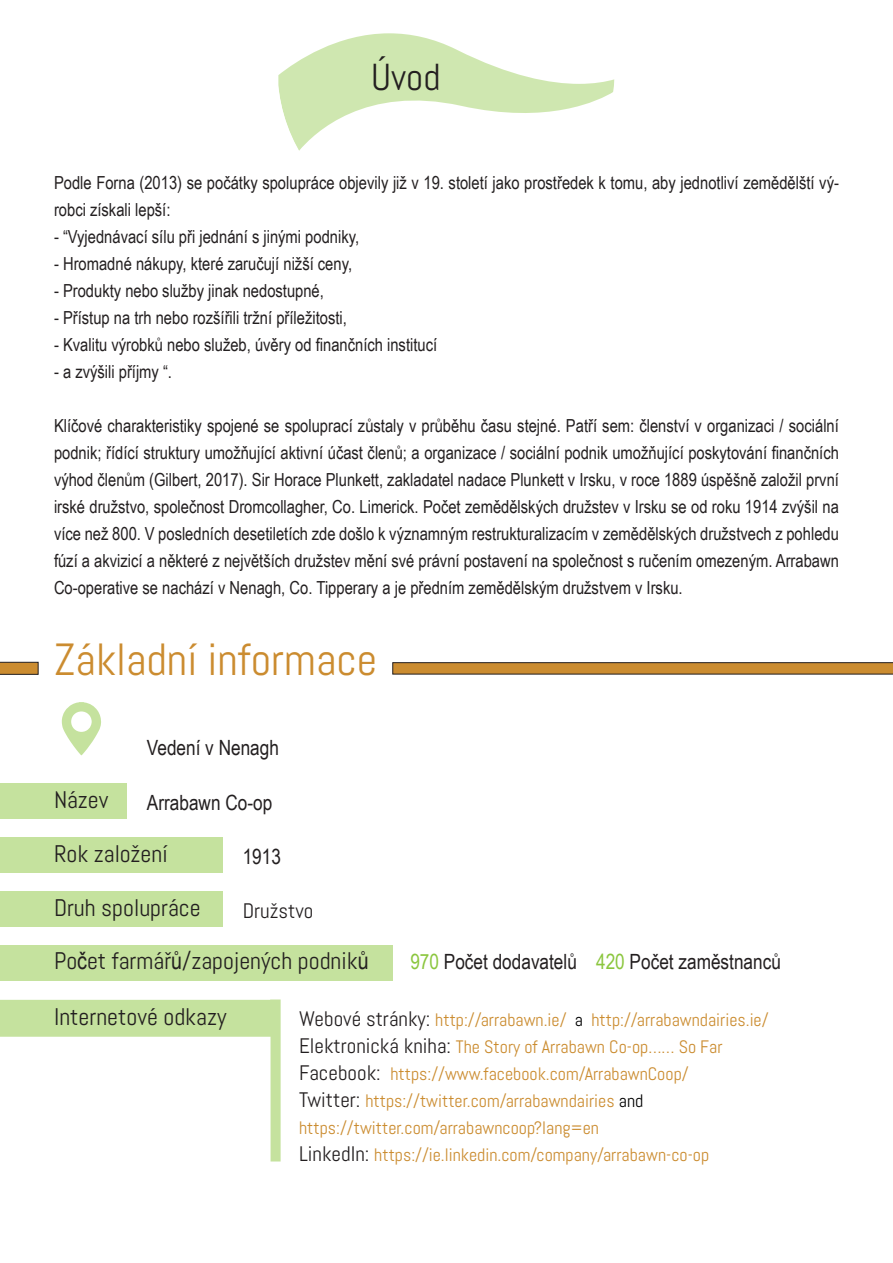
<style>
.page{position:relative;width:893px;height:1263px;background:#fff}
.page>*{position:absolute;margin:0;border:0;box-sizing:border-box;transform-origin:0 0}
.t1{font:45px "Abel";color:#cb8c30}
.t2{font:37.5px "Abel";color:#231f20}
.t3{font:24px "Abel";color:#231f20}
.t4{font:21px "Arial Narrow";color:#231f20}
.t5{font:21px "Abel";color:#231f20}
.t6{font:18px/27px "Arial Narrow";color:#231f20}
.t7{font:18px "Abel";color:#cb8c30}
.s1{font-family:"Arial Narrow"}
.s2{color:#8bc63e}
.s3{font-size:21px;color:#231f20}
.s4{color:#000}
</style>
<div class="page">
<svg style="left:392px;top:662px;width:501px;height:13px;background:#b27e34"></svg>
<svg style="left:0;top:661px;width:39px;height:14px"></svg>
<svg style="left:278px;top:33px;width:337px;height:118px"></svg>
<div style="left:0;top:783px;width:127px;height:36px;background:#c5e29e"></div>
<div style="left:0;top:837px;width:223px;height:36px;background:#c5e29e"></div>
<div style="left:0;top:891px;width:223px;height:36px;background:#c5e29e"></div>
<div style="left:0;top:945px;width:392px;height:36px;background:#c5e29e"></div>
<svg style="left:62px;top:702px;width:39px;height:53px"></svg>
<svg style="left:0;top:999px;width:281px;height:162px"></svg>
<p class="t2" style="left:371px;top:53px;width:71px">Úvod</p>
<p class="t6" style="left:54px;top:168px;width:786px">Podle Forna (2013) se počátky spolupráce objevily již v 19. století jako prostředek k tomu, aby jednotliví zemědělští vý&shy;robci získali lepší:</p>
<p class="t6" style="left:54px;top:222px;width:307px">- “Vyjednávací sílu při jednání s jinými podniky,</p>
<p class="t6" style="left:54px;top:249px;width:300px">- Hromadné nákupy, které zaručují nižší ceny,</p>
<p class="t6" style="left:54px;top:276px;width:271px">- Produkty nebo služby jinak nedostupné,</p>
<p class="t6" style="left:54px;top:303px;width:294px">- Přístup na trh nebo rozšířili tržní příležitosti,</p>
<p class="t6" style="left:54px;top:330px;width:385px">- Kvalitu výrobků nebo služeb, úvěry od finančních institucí</p>
<p class="t6" style="left:54px;top:357px;width:120px">- a zvýšili příjmy “.</p>
<p class="t6" style="left:54px;top:411px;width:786px;text-align:justify">Klíčové charakteristiky spojené se spoluprací zůstaly v průběhu času stejné. Patří sem: členství v organizaci / sociální podnik; řídící struktury umožňující aktivní účast členů; a organizace / sociální podnik umožňující poskytování finančních výhod členům (Gilbert, 2017). Sir Horace Plunkett, zakladatel nadace Plunkett v Irsku, v roce 1889 úspěšně založil první irské družstvo, společnost Dromcollagher, Co. Limerick. Počet zemědělských družstev v Irsku se od roku 1914 zvýšil na více než 800. V posledních desetiletích zde došlo k významným restrukturalizacím v zemědělských družstvech z pohledu fúzí a akvizicí a některé z největších družstev mění své právní postavení na společnost s ručením omezeným. Arrabawn Co-operative se nachází v Nenagh, Co. Tipperary a je předním zemědělským družstvem v Irsku.</p>
<p class="t1" style="left:54px;top:631px;width:325px">Základní informace</p>
<p class="t4" style="left:147px;top:732px;width:134px">Vedení v Nenagh</p>
<p class="t3" style="left:54px;top:784px;width:56px">Název</p>
<p class="t3" style="left:54px;top:838px;width:115px">Rok založení</p>
<p class="t3" style="left:54px;top:893px;width:148px">Druh spolupráce</p>
<p class="t3" style="left:54px;top:945px;width:316px">Po<span class="s1">č</span>et farmář<span class="s1">ů</span>/zapojených podnik<span class="s1">ů</span></p>
<p class="t4" style="left:147px;top:787px;width:127px">Arrabawn Co-op</p>
<p class="t4" style="left:243px;top:841px;width:40px">1913</p>
<p class="t5" style="left:243px;top:897px;width:72px">Družstvo</p>
<p class="t4" style="left:410px;top:946px;width:372px"><span class="s2">970</span> Počet dodavatelů <span class="s2">420</span> Počet zaměstnanců</p>
<p class="t3" style="left:54px;top:1001px;width:174px">Internetové odkazy</p>
<p class="t7" style="left:299px;top:1008px;width:471px"><span class="s3">Webové stránky:</span> http://arrabawn.ie/ <span class="s4">a</span> http://arrabawndairies.ie/</p>
<p class="t7" style="left:299px;top:1035px;width:425px"><span class="s3">Elektronická kniha:</span> The Story of Arrabawn Co-op…… So Far</p>
<p class="t7" style="left:299px;top:1062px;width:391px"><span class="s3">Facebook:</span> https://www.facebook.com/ArrabawnCoop/</p>
<p class="t7" style="left:299px;top:1089px;width:346px"><span class="s3">Twitter:</span> https://twitter.com/arrabawndairies <span class="s4">and</span></p>
<p class="t7" style="left:299px;top:1116px;width:301px">https://twitter.com/arrabawncoop?lang=en</p>
<p class="t7" style="left:299px;top:1143px;width:412px"><span class="s3">LinkedIn:</span> https://ie.linkedin.com/company/arrabawn-co-op</p>
</div>
